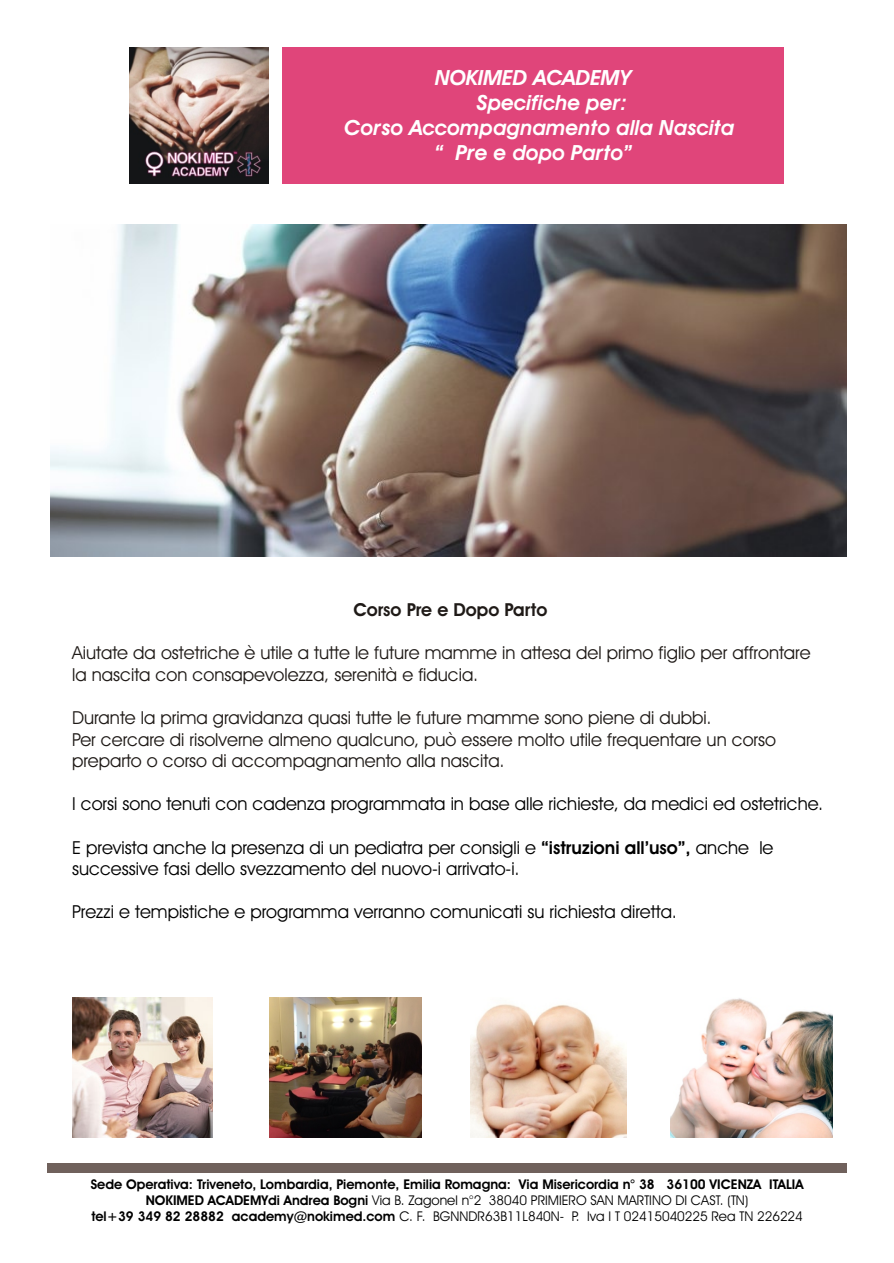
<style>
.page{position:relative;width:894px;height:1263px;background:#fff}
.page>*{position:absolute;margin:0;border:0;box-sizing:border-box;transform-origin:0 0}
.t1{font:italic 700 21px "Avant Garde Bk BT";color:#fff}
.t2{font:18px/21.6px "Avant Garde Bk BT";color:#1f1a17}
.t3{font:18px/21.6px "Avant Garde Bk BT";color:#000}
.t4{font:700 18px "Avant Garde Bk BT";color:#1f1a17}
.t5{font:700 13.5px/16.2px "Avant Garde Bk BT";color:#000;text-align:center}
.s1{font-weight:700}
.s2{font-weight:400}
</style>
<div class="page">
<div style="left:48px;top:1163px;width:799px;height:10px;background:#70615c"></div>
<div style="left:283px;top:47px;width:501px;height:136px;background:#e0457a"></div>
<img style="left:130px;top:47px;width:138px;height:136px">
<img style="left:50px;top:225px;width:797px;height:332px">
<img style="left:72px;top:997px;width:141px;height:141px">
<img style="left:470px;top:1004px;width:156px;height:134px">
<img style="left:270px;top:997px;width:152px;height:141px">
<img style="left:670px;top:998px;width:162px;height:140px">
<p class="t1" style="left:435px;top:69px;width:198px">NOKIMED ACADEMY</p>
<p class="t1" style="left:476px;top:94px;width:152px">Specifiche per:</p>
<p class="t1" style="left:345px;top:119px;width:391px">Corso Accompagnamento alla Nascita</p>
<p class="t1" style="left:435px;top:144px;width:199px">“ Pre e dopo Parto”</p>
<p class="t4" style="left:353px;top:603px;width:195px">Corso Pre e Dopo Parto</p>
<p class="t2" style="left:72px;top:644px;width:740px">Aiutate da ostetriche è utile a tutte le future mamme in attesa del primo figlio per affrontare la nascita con consapevolezza, serenità e fiducia.</p>
<p class="t2" style="left:72px;top:709px;width:705px">Durante la prima gravidanza quasi tutte le future mamme sono piene di dubbi.<br>Per cercare di risolverne almeno qualcuno, può essere molto utile frequentare un corso preparto o corso di accompagnamento alla nascita.</p>
<p class="t3" style="left:72px;top:795px;width:753px">I corsi sono tenuti con cadenza programmata in base alle richieste, da medici ed ostetriche.</p>
<p class="t3" style="left:72px;top:838px;width:703px">E prevista anche la presenza di un pediatra per consigli e <span class="s1">“istruzioni all’uso”,</span> anche le successive fasi dello svezzamento del nuovo-i arrivato-i.</p>
<p class="t3" style="left:72px;top:903px;width:606px">Prezzi e tempistiche e programma verranno comunicati su richiesta diretta.</p>
<p class="t5" style="left:91px;top:1177px;width:714px">Sede Operativa: Triveneto, Lombardia, Piemonte, Emilia Romagna: Via Misericordia n° 38 36100 VICENZA ITALIA<br>NOKIMED ACADEMYdi Andrea Bogni <span class="s2">Via B. Zagonel n°2 38040 PRIMIERO SAN MARTINO DI CAST. (TN)<br></span>tel+39 349 82 28882 academy@nokimed.com <span class="s2">C. F. BGNNDR63B11L840N- P. Iva I T 02415040225 Rea TN 226224</span></p>
</div>
